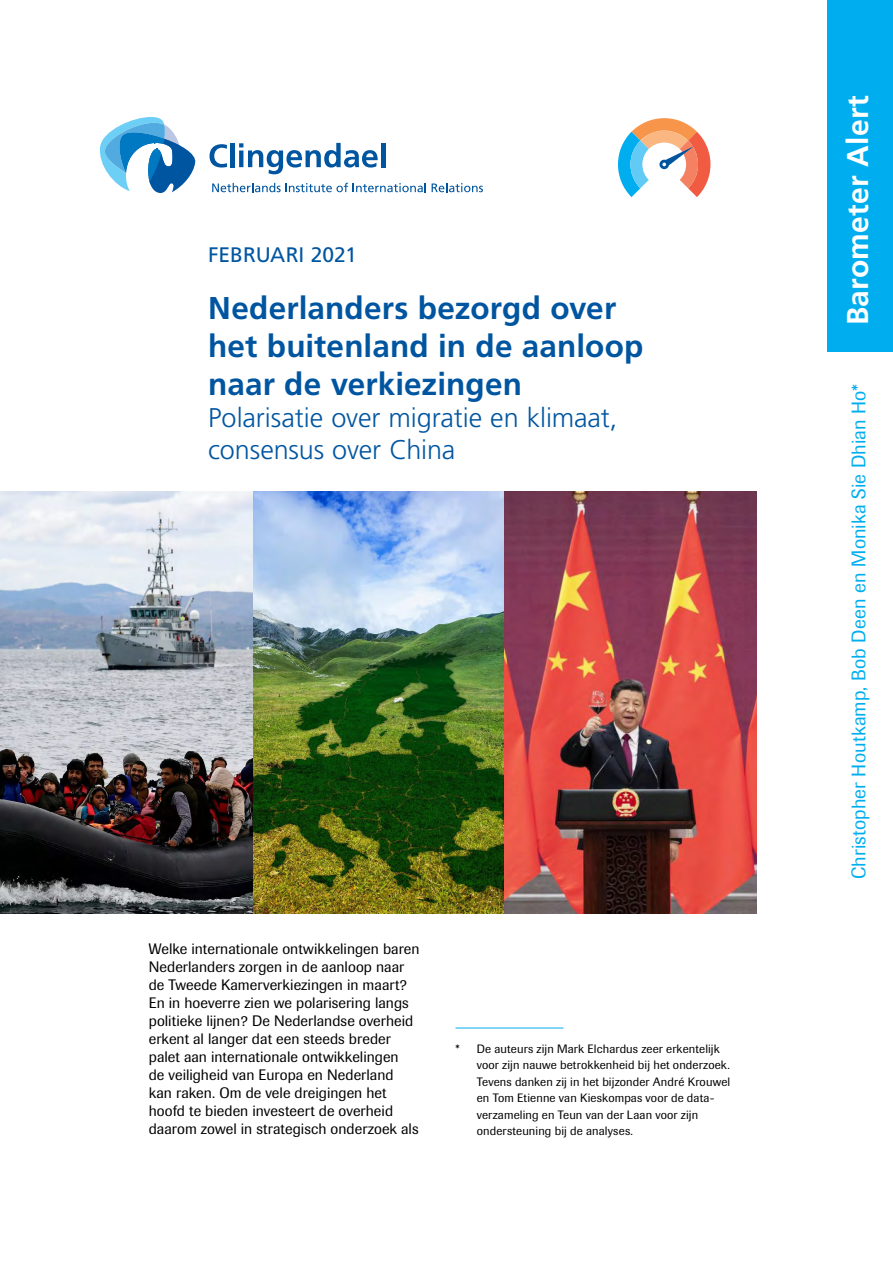
<style>
.page{position:relative;width:893px;height:1263px;background:#fff}
.page>*{position:absolute;margin:0;border:0;box-sizing:border-box;transform-origin:0 0}
.t1{font:700 31.5px/37.8px "Frutiger LT Std";letter-spacing:.005em;color:#0055a0}
.t2{font:700 30px "Frutiger LT Std";letter-spacing:.005em;color:#fff}
.t3{font:300 27px/32.4px "Frutiger LT Std";letter-spacing:-.005em;color:#0055a0}
.t4{font:21px "Frutiger LT Std";letter-spacing:-.005em;color:#0055a0}
.t5{font:19.5px "Imago";letter-spacing:.005em;color:#00aeef}
.t6{font:15px/18px "Imago";letter-spacing:.005em;color:#000}
.t7{font:12px/16.5px "Imago";letter-spacing:.01em;color:#000}
</style>
<div class="page">
<svg style="left:210px;top:144px;width:17px;height:24px"></svg>
<hr style="left:230px;top:143px;width:4px;height:24px;background:#0055a0">
<svg style="left:239px;top:143px;width:139px;height:31px"></svg>
<hr style="left:381px;top:143px;width:4px;height:24px;background:#0055a0">
<svg style="left:212px;top:183px;width:214px;height:9px"></svg>
<svg style="left:432px;top:183px;width:51px;height:9px"></svg>
<svg style="left:100px;top:117px;width:96px;height:76px"></svg>
<div style="left:827px;top:0;width:66px;height:351px;background:#00aeef"></div>
<svg style="left:618px;top:118px;width:92px;height:79px"></svg>
<hr style="left:455px;top:1028px;width:108px;height:1px;background:#00aeef">
<img style="left:0;top:492px;width:756px;height:421px">
<h3 class="t4" style="left:208px;top:242px;width:150px">FEBRUARI 2021</h3>
<h1 class="t1" style="left:208px;top:289px;width:409px">Nederlanders bezorgd over</h1>
<h1 class="t1" style="left:208px;top:327px;width:437px">het buitenland in de aanloop naar de verkiezingen</h1>
<h3 class="t3" style="left:208px;top:402px;width:411px">Polarisatie over migratie en klimaat, consensus over China</h3>
<p class="t6" style="left:149px;top:940px;width:272px">Welke internationale ontwikkelingen baren Nederlanders zorgen in de aanloop naar de Tweede Kamerverkiezingen in maart?<br>En in hoeverre zien we polarisering langs politieke lijnen? De Nederlandse overheid erkent al langer dat een steeds breder palet aan internationale ontwikkelingen<br>de veiligheid van Europa en Nederland kan raken. Om de vele dreigingen het hoofd te bieden investeert de overheid daarom zowel in strategisch onderzoek als</p>
<p class="t7" style="left:477px;top:1040px;width:255px;text-indent:-21px">* De auteurs zijn Mark Elchardus zeer erkentelijk voor zijn nauwe betrokkenheid bij het onderzoek.<br>Tevens danken zij in het bijzonder André Krouwel en Tom Etienne van Kieskompas voor de data&shy;verzameling en Teun van der Laan voor zijn ondersteuning bij de analyses.</p>
<h2 class="t2" style="left:840px;top:325px;width:232px;rotate:-90deg">Barometer Alert</h2>
<h3 class="t5" style="left:847px;top:879px;width:497px;rotate:-90deg">Christopher Houtkamp, Bob Deen en Monika Sie Dhian Ho*</h3>
</div>
